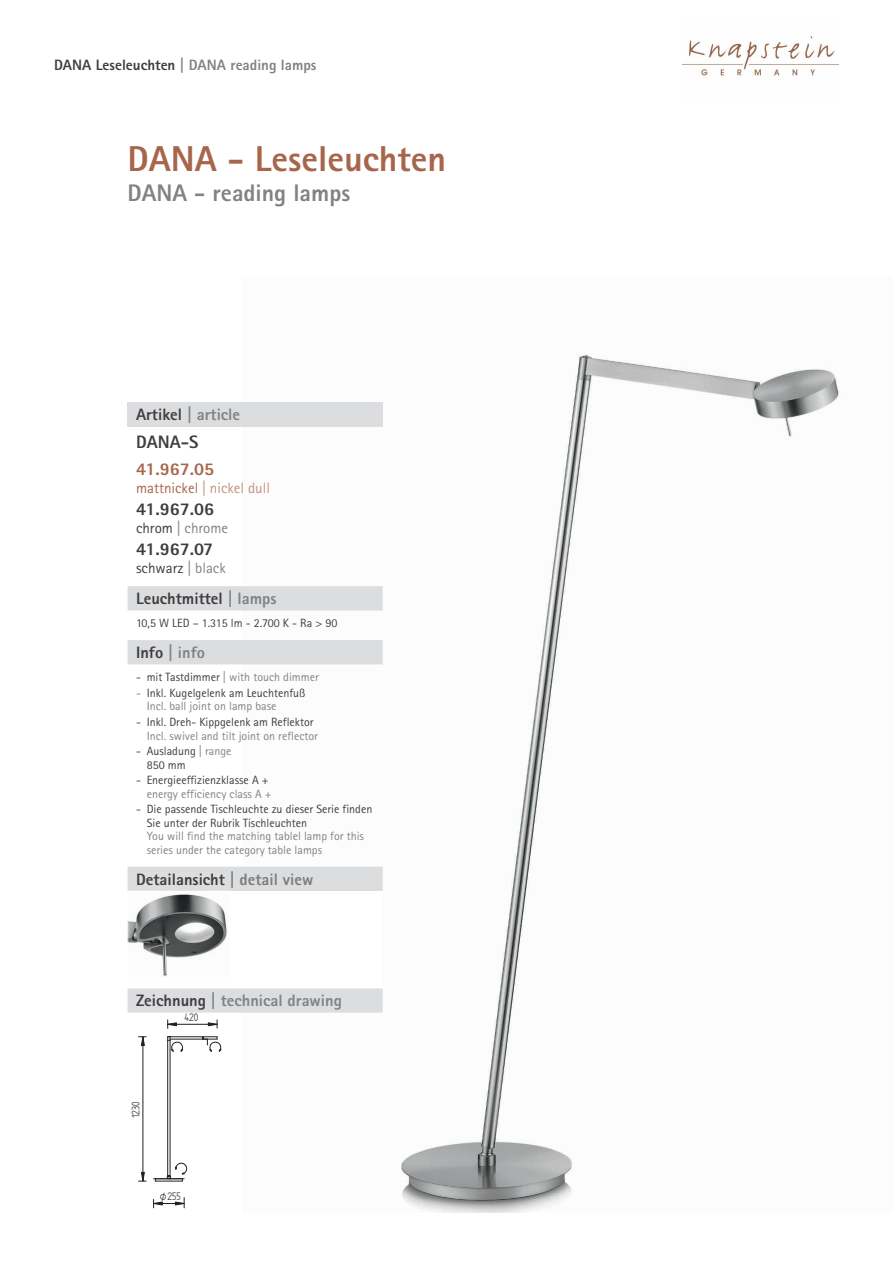
<style>
.page{position:relative;width:893px;height:1263px;background:#fff}
.page>*{position:absolute;margin:0;border:0;box-sizing:border-box;transform-origin:0 0}
.t1{font:800 36px "Rotis Sans Serif Std";color:#a7664b}
.t2{font:800 24px "Rotis Sans Serif Std";color:#808285}
.t3{font:800 18px "Rotis Sans Serif Std";color:#3e3e3f}
.t4{font:800 18px "Rotis Sans Serif Std";color:#a7664b}
.t5{font:800 16.5px "Rotis Sans Serif Std";color:#808285}
.t6{font:800 16.5px "Rotis Sans Serif Std";color:#3e3e3f}
.t7{font:800 15px "Rotis Sans Serif Std";color:#808285}
.t8{font:15px "Rotis Sans Serif Std";color:#c5927e}
.t9{font:15px "Rotis Sans Serif Std";color:#3e3e3f}
.t10{font:15px "Rotis Sans Serif Std";color:#808285}
.t11{font:12.3px "Solid Edge ISO";color:#231f20}
.t12{font:12px/13.5px "Rotis Sans Serif Std";color:#3e3e3f}
.t13{font:12px/13.5px "Rotis Sans Serif Std";color:#808285}
.s1{color:#3e3e3f}
.s2{color:#a7664b}
.s3{color:#808285}
.s4{color:#7b7e7f}
</style>
<div class="page">
<img style="left:682px;top:35px;width:157px;height:44px">
<img style="left:242px;top:354px;width:598px;height:858px">
<div style="left:128px;top:402px;width:255px;height:25px;background:#dcdddf"></div>
<svg style="left:128px;top:586px;width:255px;height:426px"></svg>
<svg style="left:128px;top:891px;width:255px;height:97px"></svg>
<img style="left:130px;top:893px;width:98px;height:81px">
<hr style="left:170px;top:1040px;width:1px;height:135px;background:#231f20">
<hr style="left:167px;top:1040px;width:1px;height:135px;background:#231f20">
<hr style="left:170px;top:1036px;width:32px;height:1px;background:#231f20">
<hr style="left:170px;top:1039px;width:32px;height:1px;background:#231f20">
<hr style="left:168px;top:1024px;width:49px;height:1px;background:#231f20">
<hr style="left:143px;top:1037px;width:1px;height:144px;background:#231f20">
<hr style="left:154px;top:1203px;width:30px;height:1px;background:#231f20">
<svg style="left:167px;top:1020px;width:10px;height:8px"></svg>
<svg style="left:208px;top:1020px;width:10px;height:8px"></svg>
<svg style="left:139px;top:1036px;width:7px;height:10px"></svg>
<svg style="left:139px;top:1171px;width:7px;height:11px"></svg>
<svg style="left:153px;top:1199px;width:10px;height:9px"></svg>
<svg style="left:175px;top:1197px;width:10px;height:11px"></svg>
<svg style="left:167px;top:1036px;width:17px;height:16px"></svg>
<svg style="left:202px;top:1036px;width:20px;height:16px"></svg>
<svg style="left:154px;top:1163px;width:33px;height:19px"></svg>
<p class="t7" style="left:54px;top:55px;width:264px"><span class="s1">DANA Leseleuchten</span> | DANA reading lamps</p>
<h1 class="t1" style="left:128px;top:136px;width:320px">DANA - Leseleuchten</h1>
<h2 class="t2" style="left:128px;top:177px;width:224px">DANA - reading lamps</h2>
<h3 class="t5" style="left:136px;top:404px;width:106px"><span class="s1">Artikel</span> | article</h3>
<h3 class="t3" style="left:136px;top:430px;width:64px">DANA-S</h3>
<h3 class="t4" style="left:136px;top:457px;width:80px">41.967.05</h3>
<p class="t8" style="left:136px;top:479px;width:135px"><span class="s2">mattnickel</span> | nickel dull</p>
<h3 class="t3" style="left:136px;top:498px;width:80px">41.967.06</h3>
<p class="t10" style="left:136px;top:519px;width:94px"><span class="s1">chrom</span> | chrome</p>
<h3 class="t3" style="left:136px;top:538px;width:79px">41.967.07</h3>
<p class="t9" style="left:136px;top:559px;width:91px">schwarz <span class="s3">| black</span></p>
<h3 class="t6" style="left:136px;top:588px;width:142px">Leuchtmittel <span class="s3">| lamps</span></h3>
<p class="t12" style="left:136px;top:617px;width:203px">10,5 W LED – 1.315 lm - 2.700 K - Ra &gt; 90</p>
<h3 class="t5" style="left:136px;top:642px;width:71px"><span class="s1">Info</span> | info</h3>
<p class="t13" style="left:136px;top:670px;width:184px"><span class="s1">- mit Tastdimmer</span> | with touch dimmer</p>
<p class="t12" style="left:147px;top:686px;width:160px;text-indent:-11px"><span class="s3">-</span> Inkl. Kugelgelenk am Leuchtenfuß<br><span class="s3">Incl. ball joint on lamp base</span></p>
<p class="t12" style="left:136px;top:715px;width:179px">- Inkl. Dreh- Kippgelenk am Reflektor</p>
<p class="t13" style="left:147px;top:729px;width:173px">Incl. swivel and tilt joint on reflector</p>
<p class="t12" style="left:147px;top:744px;width:86px;text-indent:-11px">- Ausladung <span class="s3">| range<br></span>850 mm</p>
<p class="t12" style="left:136px;top:773px;width:134px">- Energieeffizienzklasse A +</p>
<p class="t13" style="left:147px;top:787px;width:127px">energy efficiency class A +</p>
<p class="t12" style="left:147px;top:803px;width:227px;text-indent:-11px">- Die passende Tischleuchte zu dieser Serie finden<br>Sie unter der Rubrik Tischleuchten</p>
<p class="t13" style="left:147px;top:830px;width:219px">You will find the matching tablel lamp for this series under the category table lamps</p>
<h3 class="t6" style="left:136px;top:868px;width:179px">Detailansicht <span class="s4">| detail view</span></h3>
<h3 class="t5" style="left:136px;top:990px;width:207px"><span class="s1">Zeichnung</span> | technical drawing</h3>
<p class="t11" style="left:185px;top:1011px;width:15px">420</p>
<p class="t11" style="left:130px;top:1118px;width:18px;rotate:-90deg">1230</p>
<p class="t11" style="left:160px;top:1190px;width:22px">Ø255</p>
</div>
